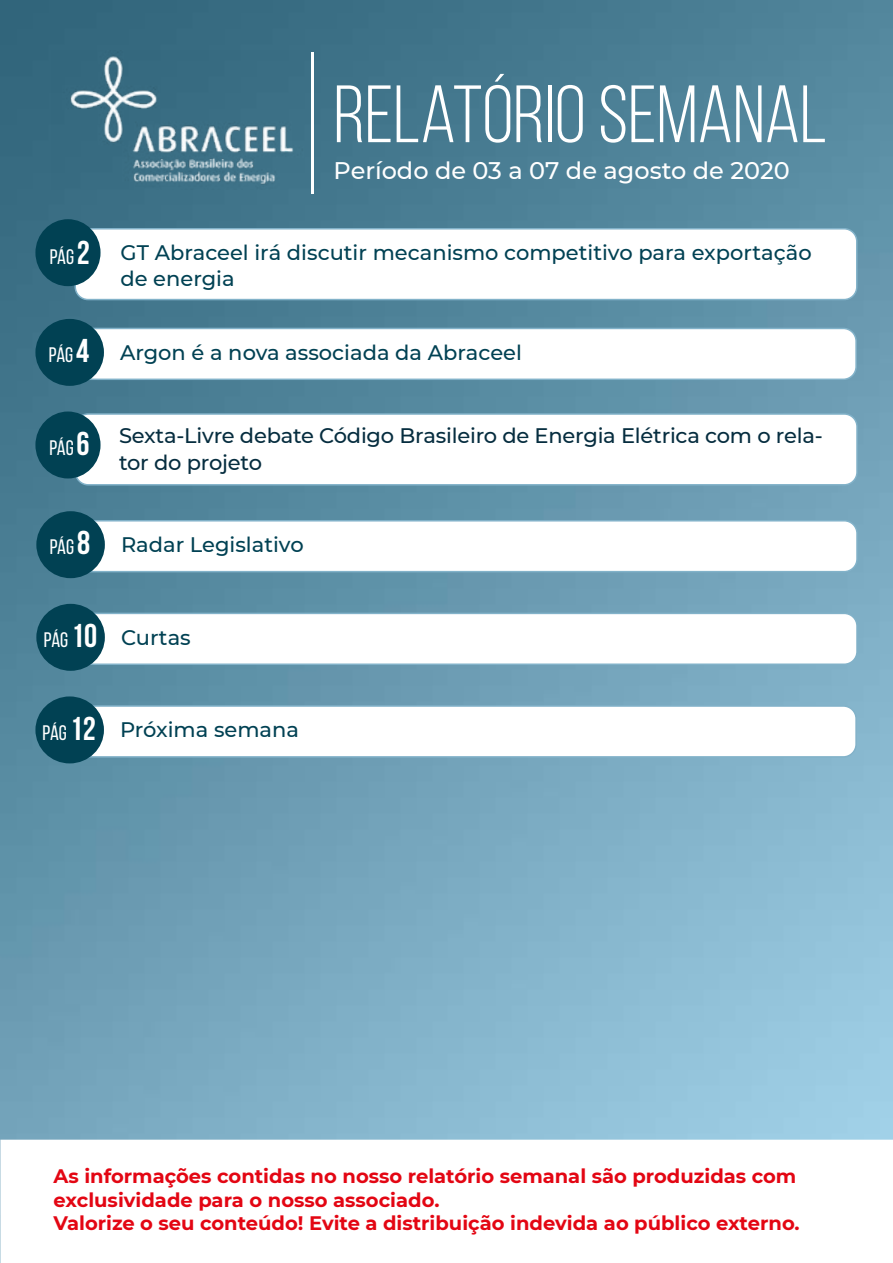
<style>
.page{position:relative;width:893px;height:1263px;background:#fff}
.page>*{position:absolute;margin:0;border:0;box-sizing:border-box;transform-origin:0 0}
.t1{font:81.15px "Bebas Neue";color:#fff}
.t2{font:500 24px "Montserrat";color:#fff}
.t3{font:500 21px/25.2px "Montserrat";color:#014153}
.t4{font:500 21px/27px "Montserrat";letter-spacing:-.01em;color:#062d3f}
.t5{font:700 19.5px/23.4px "Montserrat";color:#e30613}
.s1{font-family:"Bebas Neue";font-weight:400;color:#fff}
.s2{font-family:"Bebas Neue";font-weight:700;font-size:33px;color:#fff}
</style>
<div class="page">
<img style="left:0;top:0;width:893px;height:1140px">
<img style="left:52px;top:50px;width:262px;height:140px">
<hr style="left:312px;top:52px;width:2px;height:141px;background:#fff">
<div style="left:72px;top:328px;width:784px;height:51px;background:#fff;border-radius:13px"></div>
<div style="left:72px;top:328px;width:785px;height:52px;border:2px solid #82b2c9;border-radius:13px"></div>
<div style="left:35px;top:319px;width:69px;height:67px;background:#014153;border-radius:50%"></div>
<div style="left:73px;top:521px;width:784px;height:51px;background:#fff;border-radius:13px"></div>
<div style="left:73px;top:520px;width:785px;height:52px;border:2px solid #82b2c9;border-radius:13px"></div>
<div style="left:36px;top:511px;width:69px;height:67px;background:#014153;border-radius:50%"></div>
<div style="left:73px;top:613px;width:784px;height:51px;background:#fff;border-radius:13px"></div>
<div style="left:73px;top:613px;width:785px;height:52px;border:2px solid #82b2c9;border-radius:13px"></div>
<div style="left:36px;top:604px;width:69px;height:67px;background:#014153;border-radius:50%"></div>
<div style="left:72px;top:706px;width:784px;height:51px;background:#fff;border-radius:13px"></div>
<div style="left:72px;top:705px;width:785px;height:53px;border:2px solid #82b2c9;border-radius:13px"></div>
<div style="left:35px;top:696px;width:69px;height:67px;background:#014153;border-radius:50%"></div>
<div style="left:75px;top:229px;width:782px;height:71px;background:#fff;border-radius:13px"></div>
<div style="left:74px;top:228px;width:783px;height:72px;border:2px solid #82b2c9;border-radius:13px"></div>
<div style="left:35px;top:219px;width:66px;height:67px;background:#014153;border-radius:50%"></div>
<div style="left:75px;top:414px;width:782px;height:71px;background:#fff;border-radius:13px"></div>
<div style="left:75px;top:413px;width:783px;height:73px;border:2px solid #82b2c9;border-radius:13px"></div>
<div style="left:35px;top:411px;width:66px;height:67px;background:#014153;border-radius:50%"></div>
<h1 class="t1" style="left:334px;top:71px;width:495px">RELATÓRIO SEMANAL</h1>
<p class="t2" style="left:334px;top:153px;width:458px">Período de 03 a 07 de agosto de 2020</p>
<p class="t3" style="left:120px;top:239px;width:693px;text-indent:-71px"><span class="s1">pág</span><span class="s2">2</span> GT Abraceel irá discutir mecanismo competitivo para exportação de energia</p>
<p class="t3" style="left:49px;top:339px;width:474px"><span class="s1">pág</span><span class="s2">4</span> Argon é a nova associada da Abraceel</p>
<p class="t4" style="left:119px;top:421px;width:705px;text-indent:-70px"><span class="s1">pág</span><span class="s2">6</span> Sexta-Livre debate Código Brasileiro de Energia Elétrica com o rela&shy;tor do projeto</p>
<p class="t3" style="left:50px;top:531px;width:255px"><span class="s1">pág</span><span class="s2">8</span> Radar Legislativo</p>
<p class="t3" style="left:44px;top:624px;width:148px"><span class="s1">pág</span><span class="s2">10</span> Curtas</p>
<p class="t3" style="left:43px;top:716px;width:258px"><span class="s1">pág</span><span class="s2">12</span> Próxima semana</p>
<p class="t5" style="left:54px;top:1163px;width:748px">As informações contidas no nosso relatório semanal são produzidas com exclusividade para o nosso associado.<br>Valorize o seu conteúdo! Evite a distribuição indevida ao público externo.</p>
</div>
